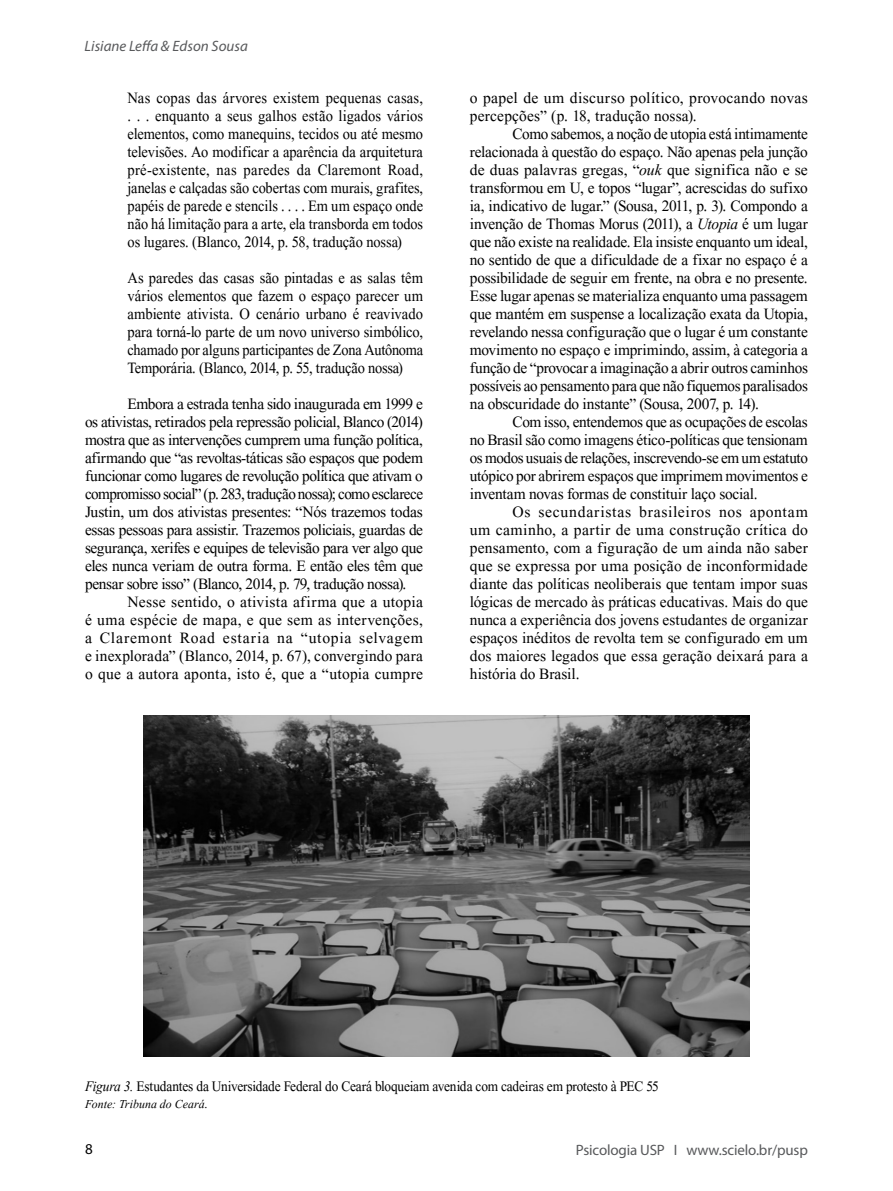
<style>
.page{position:relative;width:893px;height:1191px;background:#fff}
.page>*{position:absolute;margin:0;border:0;box-sizing:border-box;transform-origin:0 0}
.t1{font:19.5px/18px "Aparajita";letter-spacing:-.01em;color:#000;text-align:justify}
.t2{font:19.5px/18px "Aparajita";letter-spacing:-.01em;color:#000;text-align:justify;scale:.93 1}
.t3{font:19.5px/18px "Aparajita";letter-spacing:.015em;color:#000}
.t4{font:19.5px "Aparajita";letter-spacing:-.03em;color:#000}
.t5{font:19.5px "Aparajita";letter-spacing:.035em;color:#000}
.t6{font:18px "Aparajita";letter-spacing:-.01em;color:#000;scale:.92 1}
.t7{font:15px "Myriad Pro";letter-spacing:-.01em;color:#58595b}
.t8{font:italic 15px "Myriad Pro";color:#58595b}
.t9{font:italic 15px "Aparajita";letter-spacing:.005em;color:#000}
.t10{font:15px "Myriad Pro";color:#000}
.s1{font-style:italic}
.s2{font-style:normal}
</style>
<div class="page">
<img style="left:144px;top:715px;width:605px;height:341px">
<p class="t8" style="left:85px;top:36px;width:165px">Lisiane Leffa &amp; Edson Sousa</p>
<p class="t2" style="left:128px;top:90px;width:319px">Nas copas das árvores existem pequenas casas, . . . enquanto a seus galhos estão ligados vários elementos, como manequins, tecidos ou até mesmo televisões. Ao modificar a aparência da arquitetura pré-existente, nas paredes da Claremont Road, janelas e calçadas são cobertas com murais, grafites, papéis de parede e stencils . . . . Em um espaço onde não há limitação para a arte, ela transborda em todos os lugares. (Blanco, 2014, p. 58, tradução nossa)</p>
<p class="t2" style="left:128px;top:270px;width:319px">As paredes das casas são pintadas e as salas têm vários elementos que fazem o espaço parecer um ambiente ativista. O cenário urbano é reavivado para torná-lo parte de um novo universo simbólico, chamado por alguns participantes de Zona Autônoma Temporária. (Blanco, 2014, p. 55, tradução nossa)</p>
<p class="t1" style="left:128px;top:396px;width:297px">Embora a estrada tenha sido inaugurada em 1999 e</p>
<p class="t1" style="left:85px;top:414px;width:339px">os ativistas, retirados pela repressão policial, Blanco (2014)</p>
<p class="t1" style="left:85px;top:432px;width:340px">mostra que as intervenções cumprem uma função política,</p>
<p class="t1" style="left:85px;top:450px;width:340px">afirmando que “as revoltas-táticas são espaços que podem</p>
<p class="t1" style="left:85px;top:468px;width:339px">funcionar como lugares de revolução política que ativam o</p>
<p class="t4" style="left:85px;top:482px;width:340px">compromisso social” (p. 283, tradução nossa); como esclarece</p>
<p class="t1" style="left:85px;top:504px;width:339px">Justin, um dos ativistas presentes: “Nós trazemos todas</p>
<p class="t1" style="left:85px;top:522px;width:340px">essas pessoas para assistir. Trazemos policiais, guardas de</p>
<p class="t1" style="left:85px;top:540px;width:339px">segurança, xerifes e equipes de televisão para ver algo que</p>
<p class="t1" style="left:85px;top:558px;width:339px">eles nunca veriam de outra forma. E então eles têm que</p>
<p class="t1" style="left:85px;top:576px;width:323px">pensar sobre isso” (Blanco, 2014, p. 79, tradução nossa).</p>
<p class="t3" style="left:128px;top:594px;width:297px">Nesse sentido, o ativista afirma que a utopia</p>
<p class="t3" style="left:85px;top:612px;width:339px">é uma espécie de mapa, e que sem as intervenções,</p>
<p class="t5" style="left:85px;top:626px;width:339px">a Claremont Road estaria na “utopia selvagem</p>
<p class="t1" style="left:85px;top:648px;width:340px">e inexplorada” (Blanco, 2014, p. 67), convergindo para</p>
<p class="t3" style="left:85px;top:666px;width:339px">o que a autora aponta, isto é, que a “utopia cumpre</p>
<p class="t3" style="left:470px;top:90px;width:339px">o papel de um discurso político, provocando novas percepções” (p. 18, tradução nossa).</p>
<p class="t1" style="left:470px;top:126px;width:340px;text-indent:43px">Como sabemos, a noção de utopia está intimamente relacionada à questão do espaço. Não apenas pela junção de duas palavras gregas, “<span class="s1">ouk</span> que significa não e se transformou em U, e topos “lugar”, acrescidas do sufixo ia, indicativo de lugar.” (Sousa, 2011, p. 3). Compondo a invenção de Thomas Morus (2011), a <span class="s1">Utopia</span> é um lugar que não existe na realidade. Ela insiste enquanto um ideal, no sentido de que a dificuldade de a fixar no espaço é a possibilidade de seguir em frente, na obra e no presente.<br>Esse lugar apenas se materializa enquanto uma passagem que mantém em suspense a localização exata da Utopia, revelando nessa configuração que o lugar é um constante movimento no espaço e imprimindo, assim, à categoria a função de “provocar a imaginação a abrir outros caminhos possíveis ao pensamento para que não fiquemos paralisados na obscuridade do instante” (Sousa, 2007, p. 14).</p>
<p class="t1" style="left:470px;top:414px;width:340px;text-indent:43px">Com isso, entendemos que as ocupações de escolas no Brasil são como imagens ético-políticas que tensionam os modos usuais de relações, inscrevendo-se em um estatuto utópico por abrirem espaços que imprimem movimentos e inventam novas formas de constituir laço social.</p>
<p class="t1" style="left:470px;top:504px;width:340px;text-indent:43px">Os secundaristas brasileiros nos apontam um caminho, a partir de uma construção crítica do pensamento, com a figuração de um ainda não saber que se expressa por uma posição de inconformidade diante das políticas neoliberais que tentam impor suas lógicas de mercado às práticas educativas. Mais do que nunca a experiência dos jovens estudantes de organizar espaços inéditos de revolta tem se configurado em um dos maiores legados que essa geração deixará para a história do Brasil.</p>
<p class="t6" style="left:85px;top:1075px;width:625px"><span class="s1">Figura 3.</span> Estudantes da Universidade Federal do Ceará bloqueiam avenida com cadeiras em protesto à PEC 55</p>
<p class="t9" style="left:85px;top:1094px;width:124px">Fonte: Tribuna do Ceará<span class="s2">.</span></p>
<p class="t10" style="left:85px;top:1139px;width:9px">8</p>
<p class="t7" style="left:576px;top:1140px;width:234px">Psicologia USP I www.scielo.br/pusp</p>
</div>
